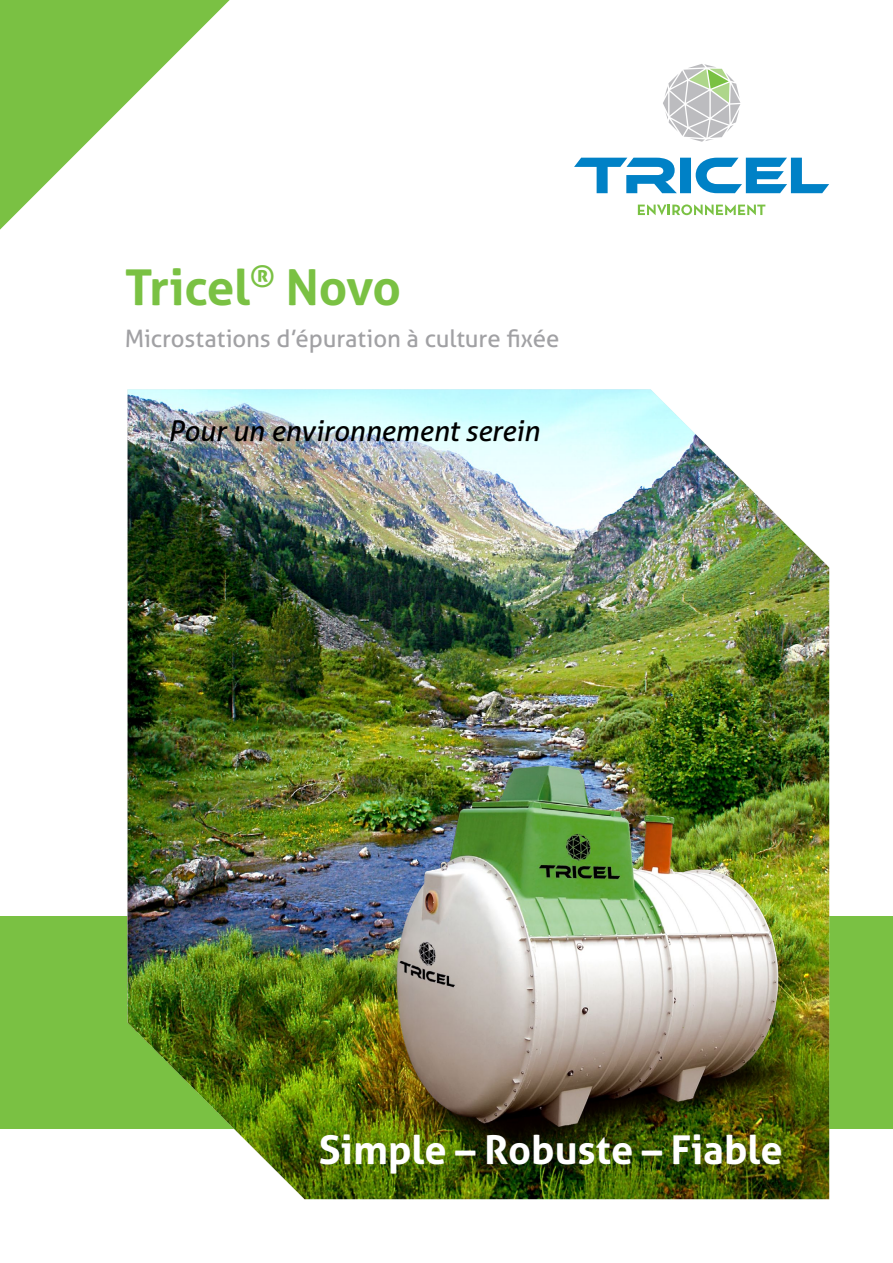
<style>
.page{position:relative;width:893px;height:1263px;background:#fff}
.page>*{position:absolute;margin:0;border:0;box-sizing:border-box;transform-origin:0 0}
.t1{font:700 49.5px "Aller";letter-spacing:-.015em;color:#7ac143}
.t2{font:700 39.75px "Aller";color:#fff}
.t3{font:italic 28.5px "Aller";letter-spacing:-.01em;color:#000}
.t4{font:24px "Aller";letter-spacing:-.005em;color:#a1a1a4}
</style>
<div class="page">
<div style="left:0;top:916px;width:893px;height:213px;background:#7ac143"></div>
<svg style="left:638px;top:204px;width:127px;height:11px"></svg>
<svg style="left:663px;top:64px;width:77px;height:78px"></svg>
<svg style="left:574px;top:158px;width:255px;height:35px"></svg>
<img style="left:128px;top:389px;width:701px;height:810px">
<svg style="left:0;top:0;width:230px;height:230px"></svg>
<img style="left:353px;top:731px;width:461px;height:423px">
<h1 class="t1" style="left:125px;top:257px;width:278px">Tricel<sup>®</sup> Novo</h1>
<p class="t4" style="left:125px;top:324px;width:436px">Microstations d’épuration à culture fixée</p>
<p class="t3" style="left:168px;top:414px;width:373px">Pour un environnement serein</p>
<h2 class="t2" style="left:319px;top:1125px;width:465px">Simple – Robuste – Fiable</h2>
</div>
